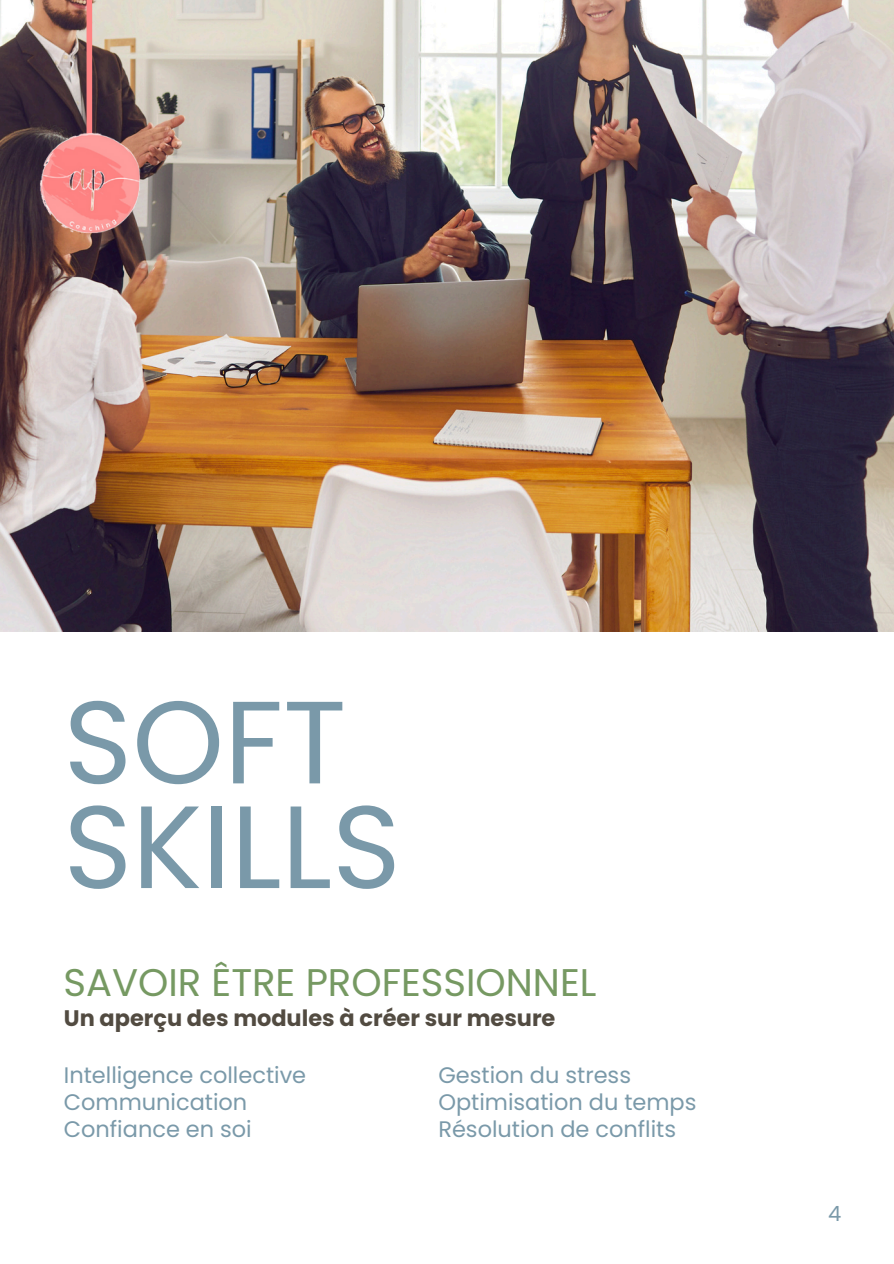
<style>
.page{position:relative;width:894px;height:1264px;background:#fff}
.page>*{position:absolute;margin:0;border:0;box-sizing:border-box;transform-origin:0 0}
.t1{font:116.85px/104.7px "Poppins";color:#7a99a9}
.t2{font:38.55px "Poppins";color:#769962}
.t3{font:22.5px "Poppins";color:#7a99a9}
.t4{font:700 22.5px "Poppins";color:#524b41}
.t5{font:21px "Poppins";color:#7a99a9}
</style>
<div class="page">
<img style="left:0;top:0;width:893px;height:632px">
<div style="left:86px;top:0;width:6px;height:157px;background:#ff8383"></div>
<img style="left:18px;top:108px;width:142px;height:150px">
<p class="t1" style="left:63px;top:690px;width:339px">SOFT<br>SKILLS</p>
<p class="t2" style="left:63px;top:955px;width:534px">SAVOIR ÊTRE PROFESSIONNEL</p>
<p class="t4" style="left:64px;top:1002px;width:493px">Un aperçu des modules à créer sur mesure</p>
<p class="t3" style="left:64px;top:1058px;width:244px">Intelligence collective</p>
<h1 class="t3" style="left:64px;top:1085px;width:185px">Communication</h1>
<h2 class="t3" style="left:64px;top:1112px;width:189px">Confiance en soi</h2>
<h3 class="t3" style="left:438px;top:1058px;width:194px">Gestion du stress</h3>
<p class="t3" style="left:438px;top:1085px;width:259px">Optimisation du temps</p>
<p class="t3" style="left:438px;top:1112px;width:239px">Résolution de conflits</p>
<p class="t5" style="left:827px;top:1199px;width:15px">4</p>
</div>
